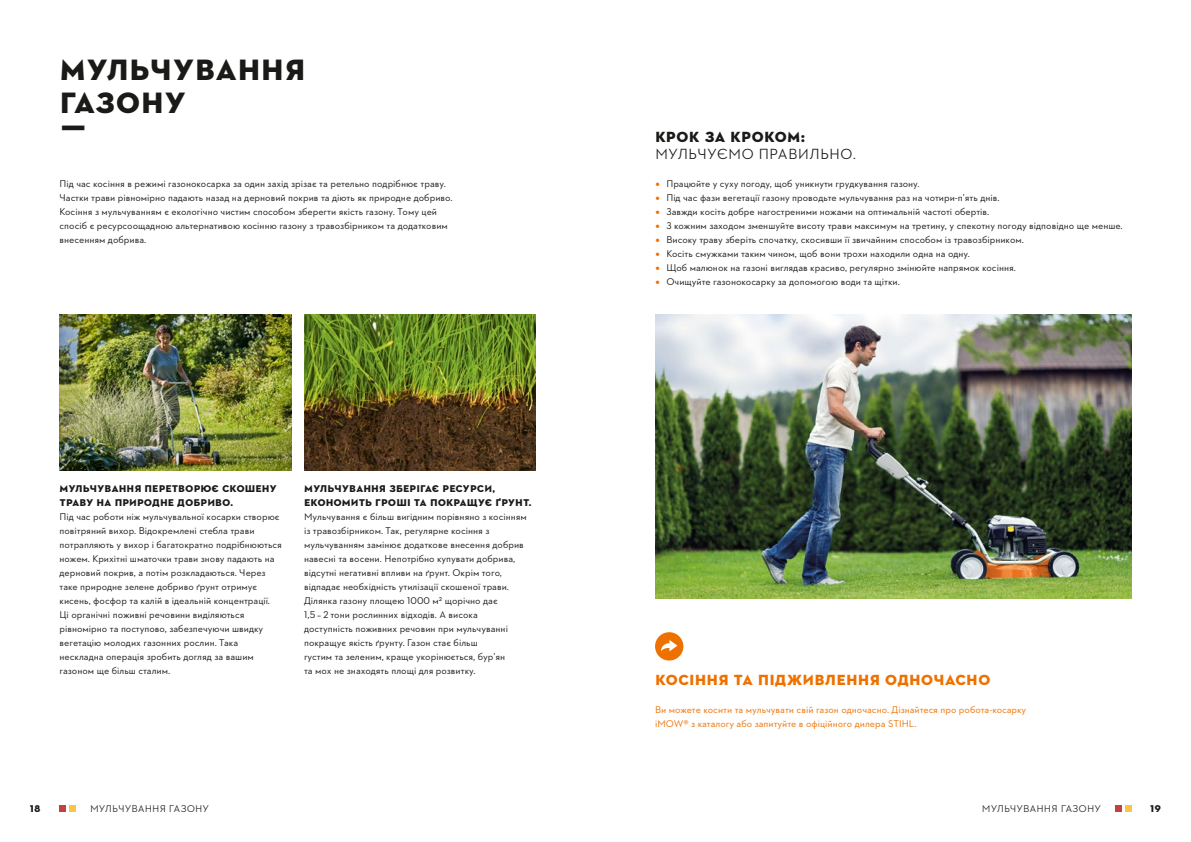
<style>
.page{position:relative;width:1191px;height:842px;background:#fff}
.page>*{position:absolute;margin:0;border:0;box-sizing:border-box;transform-origin:0 0}
.t1{font:30px/33px "STIHL Contraface Display Titling";color:#1a1a18}
.t2{font:15px "STIHL Contraface Display Titling";color:#ee7100}
.t3{font:500 15px "STIHL Contraface Display";color:#1a1a18}
.t4{font:15px "STIHL Contraface Display Titling";letter-spacing:-.005em;color:#1a1a18}
.t5{font:10px/14px "STIHL Contraface Text";color:#1a1a18}
.t6{font:10px/14px "STIHL Contraface Text";color:#ee7100}
.t7{font:10px/14px "STIHL Contraface Display Titling";color:#1a1a18}
.t8{font:500 10px "STIHL Contraface Display";color:#1a1a18}
.s1{color:#ee7100}
</style>
<div class="page">
<div style="left:60px;top:805px;width:6px;height:7px;background:#c93e3e"></div>
<div style="left:69px;top:805px;width:7px;height:7px;background:#fdc543"></div>
<img style="left:60px;top:315px;width:231px;height:156px">
<img style="left:304px;top:315px;width:232px;height:156px">
<div style="left:655px;top:632px;width:28px;height:28px;background:#ee7100;border-radius:50%"></div>
<svg style="left:661px;top:640px;width:16px;height:11px"></svg>
<div style="left:1115px;top:805px;width:6px;height:7px;background:#c93e3e"></div>
<div style="left:1124px;top:805px;width:7px;height:7px;background:#fdc543"></div>
<img style="left:655px;top:315px;width:476px;height:283px">
<h1 class="t1" style="left:60px;top:53px;width:248px">Мульчування газону<br>ƒ</h1>
<p class="t5" style="left:60px;top:176px;width:394px">Під час косіння в режимі газонокосарка за один захід зрізає та ретельно подрібнює траву.<br>Частки трави рівномірно падають назад на дерновий покрив та діють як природне добриво.<br>Косіння з мульчуванням є екологічно чистим способом зберегти якість газону. Тому цей спосіб є ресурсоощадною альтернативою косінню газону з травозбірником та додатковим внесенням добрива.</p>
<p class="t7" style="left:60px;top:481px;width:219px">Мульчування перетворює скошену траву на природне добриво.</p>
<p class="t5" style="left:60px;top:509px;width:224px">Під час роботи ніж мульчувальної косарки створює повітряний вихор. Відокремлені стебла трави потрапляють у вихор і багатократно подрібнюються ножем. Крихітні шматочки трави знову падають на дерновий покрив, а потім розкладаються. Через таке природне зелене добриво ґрунт отримує кисень, фосфор та калій в ідеальній концентрації.<br>Ці органічні поживні речовини виділяються рівномірно та поступово, забезпечуючи швидку вегетацію молодих газонних рослин. Така нескладна операція зробить догляд за вашим газоном ще більш сталим.</p>
<p class="t7" style="left:304px;top:481px;width:229px">Мульчування зберігає ресурси, економить гроші та покращує ґрунт.</p>
<p class="t5" style="left:304px;top:509px;width:224px">Мульчування є більш вигідним порівняно з косінням із травозбірником. Так, регулярне косіння з мульчуванням замінює додаткове внесення добрив навесні та восени. Непотрібно купувати добрива, відсутні негативні впливи на ґрунт. Окрім того, відпадає необхідність утилізації скошеної трави.<br>Ділянка газону площею 1000 м² щорічно дає<br>1,5 – 2 тони рослинних відходів. А висока доступність поживних речовин при мульчуванні покращує якість ґрунту. Газон стає більш<br>густим та зеленим, краще укорінюється, бур’ян<br>та мох не знаходять площі для розвитку.</p>
<h2 class="t4" style="left:655px;top:128px;width:152px">Крок за кроком:</h2>
<h2 class="t3" style="left:655px;top:145px;width:203px">мульчуємо правильно.</h2>
<p class="t5" style="left:655px;top:176px;width:469px"><span class="s1">⬤</span> Працюйте у суху погоду, щоб уникнути грудкування газону.<br><span class="s1">⬤</span> Під час фази вегетації газону проводьте мульчування раз на чотири-п’ять днів.<br><span class="s1">⬤</span> Завжди косіть добре нагостреними ножами на оптимальній частоті обертів.<br><span class="s1">⬤</span> З кожним заходом зменшуйте висоту трави максимум на третину, у спекотну погоду відповідно ще менше. <span class="s1">⬤</span> Високу траву зберіть спочатку, скосивши її звичайним способом із травозбірником.<br><span class="s1">⬤</span> Косіть смужками таким чином, щоб вони трохи находили одна на одну.<br><span class="s1">⬤</span> Щоб малюнок на газоні виглядав красиво, регулярно змінюйте напрямок косіння.<br><span class="s1">⬤</span> Очищуйте газонокосарку за допомогою води та щітки.</p>
<h2 class="t2" style="left:655px;top:670px;width:337px">Косіння та підживлення одночасно</h2>
<p class="t6" style="left:655px;top:702px;width:373px">Ви можете косити та мульчувати свій газон одночасно. Дізнайтеся про робота-косарку iMOW® з каталогу або запитуйте в офіційного дилера STIHL.</p>
<p class="t7" style="left:30px;top:802px;width:12px">18</p>
<p class="t8" style="left:90px;top:803px;width:121px">Мульчування газону</p>
<p class="t7" style="left:1150px;top:802px;width:12px">19</p>
<p class="t8" style="left:982px;top:803px;width:121px">Мульчування газону</p>
</div>
